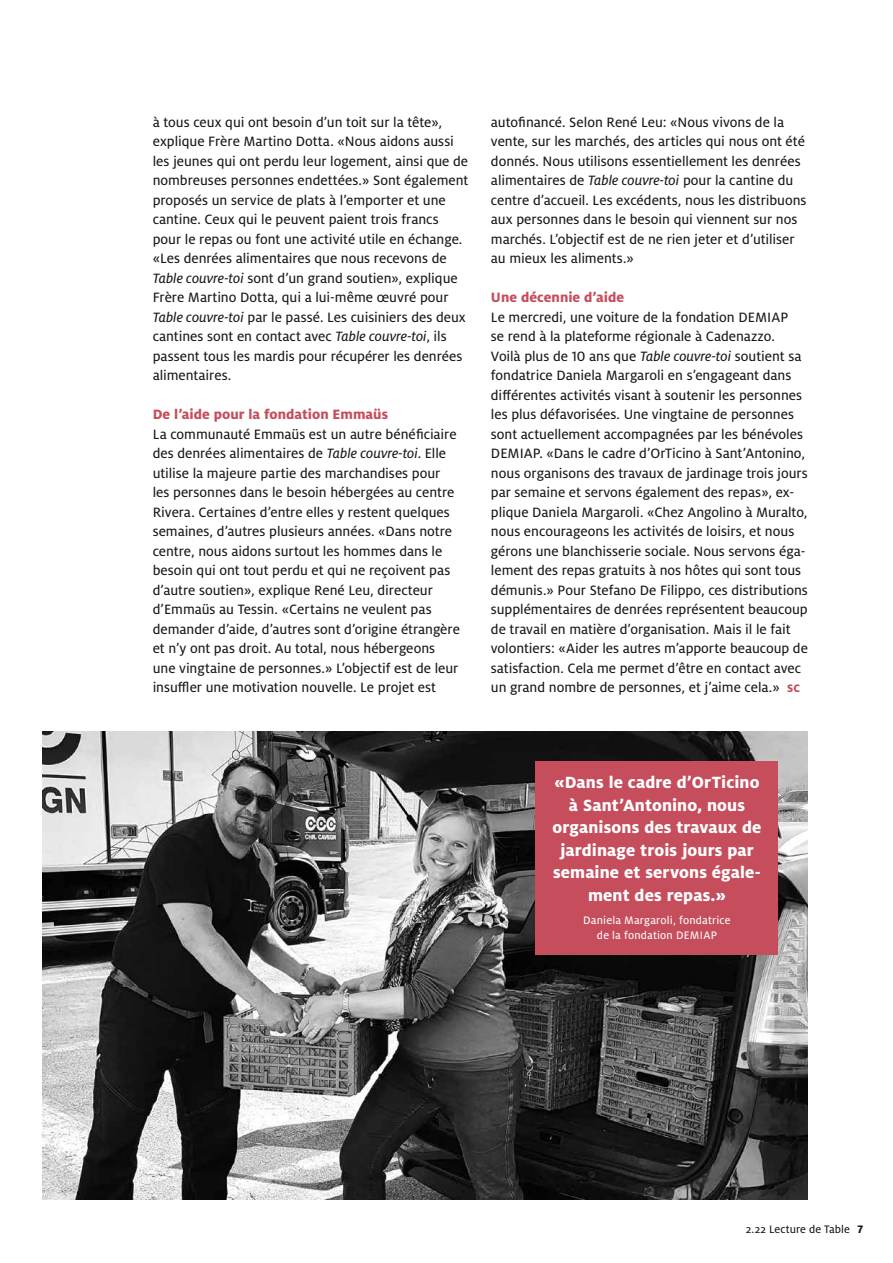
<style>
.page{position:relative;width:893px;height:1263px;background:#fff}
.page>*{position:absolute;margin:0;border:0;box-sizing:border-box;transform-origin:0 0}
.t1{font:800 18px/22.5px "Milo OT";letter-spacing:.005em;color:#fff;text-align:center}
.t2{font:15px/19.5px "Milo OT Text";color:#1b1917}
.t3{font:800 15px "Milo OT";letter-spacing:.005em;color:#c64e5c}
.t4{font:12px/15px "Milo OT Text";letter-spacing:.015em;color:#fff;text-align:center}
.t5{font:12px "Milo OT Text";letter-spacing:.005em;color:#1b1917}
.s1{font-family:"Milo OT Text Ita"}
.s2{font-family:"Milo OT";font-weight:800;font-size:12px;color:#c64e5c}
.s3{font-family:"Milo OT";font-weight:800}
</style>
<div class="page">
<img style="left:43px;top:731px;width:765px;height:468px">
<div style="left:536px;top:761px;width:242px;height:193px;background:#c64e5c"></div>
<p class="t2" style="left:153px;top:112px;width:317px">à tous ceux qui ont besoin d’un toit sur la tête», explique Frère Martino Dotta. «Nous aidons aussi les jeunes qui ont perdu leur logement, ainsi que de nombreuses personnes endettées.» Sont également proposés un service de plats à l’emporter et une cantine. Ceux qui le peuvent paient trois francs pour le repas ou font une activité utile en échange. «Les denrées alimentaires que nous recevons de <span class="s1">Table couvre-toi</span> sont d’un grand soutien», explique Frère Martino Dotta, qui a lui-même œuvré pour <span class="s1">Table couvre-toi</span> par le passé. Les cuisiniers des deux cantines sont en contact avec <span class="s1">Table couvre-toi</span>, ils passent tous les mardis pour récupérer les denrées alimentaires.</p>
<p class="t3" style="left:153px;top:406px;width:237px">De l’aide pour la fondation Emmaüs</p>
<p class="t2" style="left:153px;top:424px;width:309px">La communauté Emmaüs est un autre bénéficiaire des denrées alimentaires de <span class="s1">Table couvre-toi</span>. Elle utilise la majeure partie des marchandises pour les personnes dans le besoin hébergées au centre Rivera. Certaines d’entre elles y restent quelques semaines, d’autres plusieurs années. «Dans notre centre, nous aidons surtout les hommes dans le besoin qui ont tout perdu et qui ne reçoivent pas d’autre soutien», explique René Leu, directeur d’Emmaüs au Tessin. «Certains ne veulent pas demander d’aide, d’autres sont d’origine étrangère et n’y ont pas droit. Au total, nous hébergeons une vingtaine de personnes.» L’objectif est de leur insuffler une motivation nouvelle. Le projet est</p>
<p class="t2" style="left:491px;top:112px;width:317px">autofinancé. Selon René Leu: «Nous vivons de la vente, sur les marchés, des articles qui nous ont été donnés. Nous utilisons essentiellement les denrées alimentaires de <span class="s1">Table couvre-toi</span> pour la cantine du centre d’accueil. Les excédents, nous les distribuons aux personnes dans le besoin qui viennent sur nos marchés. L’objectif est de ne rien jeter et d’utiliser au mieux les aliments.»</p>
<p class="t3" style="left:491px;top:289px;width:135px">Une décennie d’aide</p>
<p class="t2" style="left:491px;top:307px;width:318px">Le mercredi, une voiture de la fondation DEMIAP<br>se rend à la plateforme régionale à Cadenazzo.<br>Voilà plus de 10 ans que <span class="s1">Table couvre-toi</span> soutient sa fondatrice Daniela Margaroli en s’engageant dans différentes activités visant à soutenir les personnes les plus défavorisées. Une vingtaine de personnes sont actuellement accompagnées par les bénévoles DEMIAP. «Dans le cadre d’OrTicino à Sant’Antonino, nous organisons des travaux de jardinage trois jours par semaine et servons également des repas», ex&shy;plique Daniela Margaroli. «Chez Angolino à Muralto, nous encourageons les activités de loisirs, et nous gérons une blanchisserie sociale. Nous servons éga&shy;lement des repas gratuits à nos hôtes qui sont tous démunis.» Pour Stefano De Filippo, ces distributions supplémentaires de denrées représentent beaucoup de travail en matière d’organisation. Mais il le fait volontiers: «Aider les autres m’apporte beaucoup de satisfaction. Cela me permet d’être en contact avec un grand nombre de personnes, et j’aime cela.» <span class="s2">SC</span></p>
<p class="t1" style="left:552px;top:771px;width:210px">«Dans le cadre d’OrTicino à Sant’Antonino, nous organisons des travaux de jardinage trois jours par semaine et servons égale&shy;ment des repas.»</p>
<p class="t4" style="left:583px;top:913px;width:149px">Daniela Margaroli, fondatrice de la fondation DEMIAP</p>
<p class="t5" style="left:746px;top:1223px;width:119px">2.22 Lecture de Table <span class="s3">7</span></p>
</div>
